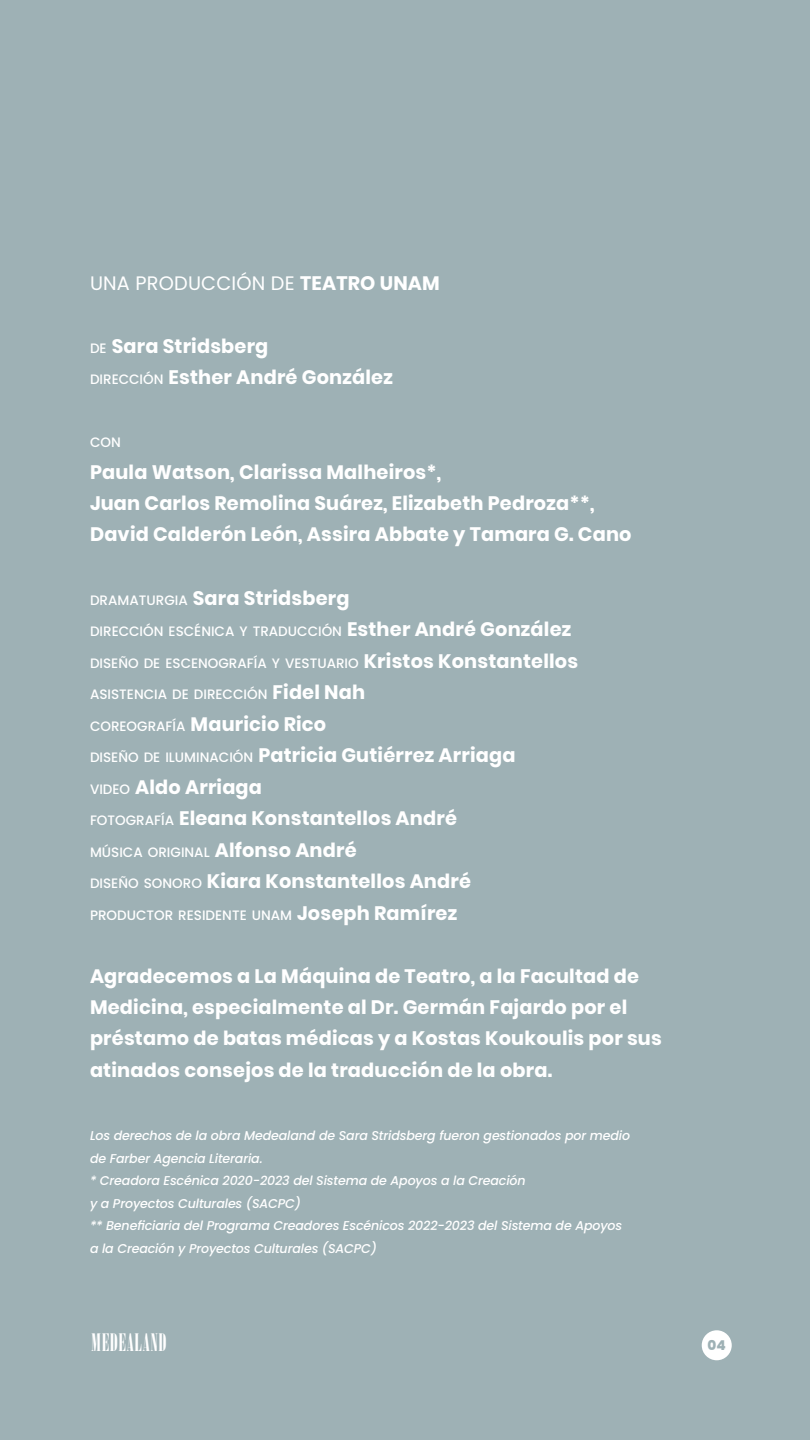
<style>
.page{position:relative;width:810px;height:1440px;background:#9eb1b5}
.page>*{position:absolute;margin:0;border:0;box-sizing:border-box;transform-origin:0 0}
.t1{font:24px "Onyx MT Std";letter-spacing:.03em;color:#fff}
.t2{font:700 19.5px/31.5px "Poppins";letter-spacing:.01em;color:#fff}
.t3{font:19.5px "Poppins";letter-spacing:.01em;color:#fff}
.t4{font:500 13.65px "Poppins";color:#fff}
.t5{font:800 13.5px "Poppins";color:#9eb1b5}
.t6{font:italic 500 12.75px/22.5px "Poppins";letter-spacing:-.01em;color:#fff}
.s1{font-weight:700}
.s2{font-weight:500;font-size:13.65px}
.s3{font-weight:700;font-size:19.5px}
</style>
<div class="page">
<div style="left:702px;top:1330px;width:30px;height:30px;background:#fff;border-radius:50%"></div>
<p class="t3" style="left:90px;top:271px;width:351px">UNA PRODUCCIÓN DE <span class="s1">TEATRO UNAM</span></p>
<p class="t2" style="left:90px;top:330px;width:304px"><span class="s2">DE</span> Sara Stridsberg<br><span class="s2">DIRECCIÓN</span> Esther André González</p>
<p class="t4" style="left:90px;top:434px;width:32px">CON</p>
<p class="t2" style="left:90px;top:456px;width:543px">Paula Watson, Clarissa Malheiros*,<br>Juan Carlos Remolina Suárez, Elizabeth Pedroza**,<br>David Calderón León, Assira Abbate y Tamara G. Cano</p>
<p class="t2" style="left:90px;top:582px;width:261px"><span class="s2">DRAMATURGIA</span> Sara Stridsberg</p>
<p class="t4" style="left:90px;top:623px;width:483px">DIRECCIÓN ESCÉNICA Y TRADUCCIÓN <span class="s3">Esther André González</span></p>
<p class="t4" style="left:90px;top:655px;width:490px">DISEÑO DE ESCENOGRAFÍA Y VESTUARIO <span class="s3">Kristos Konstantellos</span></p>
<p class="t4" style="left:90px;top:686px;width:277px">ASISTENCIA DE DIRECCIÓN <span class="s3">Fidel Nah</span></p>
<p class="t2" style="left:90px;top:708px;width:427px"><span class="s2">COREOGRAFÍA</span> Mauricio Rico<br><span class="s2">DISEÑO DE ILUMINACIÓN</span> Patricia Gutiérrez Arriaga <span class="s2">VIDEO</span> Aldo Arriaga<br><span class="s2">FOTOGRAFÍA</span> Eleana Konstantellos André</p>
<p class="t4" style="left:90px;top:844px;width:268px">MÚSICA ORIGINAL <span class="s3">Alfonso André</span></p>
<p class="t2" style="left:90px;top:866px;width:383px"><span class="s2">DISEÑO SONORO</span> Kiara Konstantellos André</p>
<p class="t4" style="left:90px;top:907px;width:369px">PRODUCTOR RESIDENTE UNAM <span class="s3">Joseph Ramírez</span></p>
<p class="t2" style="left:90px;top:960px;width:573px">Agradecemos a La Máquina de Teatro, a la Facultad de Medicina, especialmente al Dr. Germán Fajardo por el préstamo de batas médicas y a Kostas Koukoulis por sus atinados consejos de la traducción de la obra.</p>
<p class="t6" style="left:90px;top:1124px;width:542px">Los derechos de la obra Medealand de Sara Stridsberg fueron gestionados por medio de Farber Agencia Literaria.<br>* Creadora Escénica 2020-2023 del Sistema de Apoyos a la Creación<br>y a Proyectos Culturales (SACPC)<br>** Beneficiaria del Programa Creadores Escénicos 2022-2023 del Sistema de Apoyos a la Creación y Proyectos Culturales (SACPC)</p>
<p class="t1" style="left:91px;top:1329px;width:77px">MEDEALAND</p>
<p class="t5" style="left:708px;top:1337px;width:20px">04</p>
</div>
